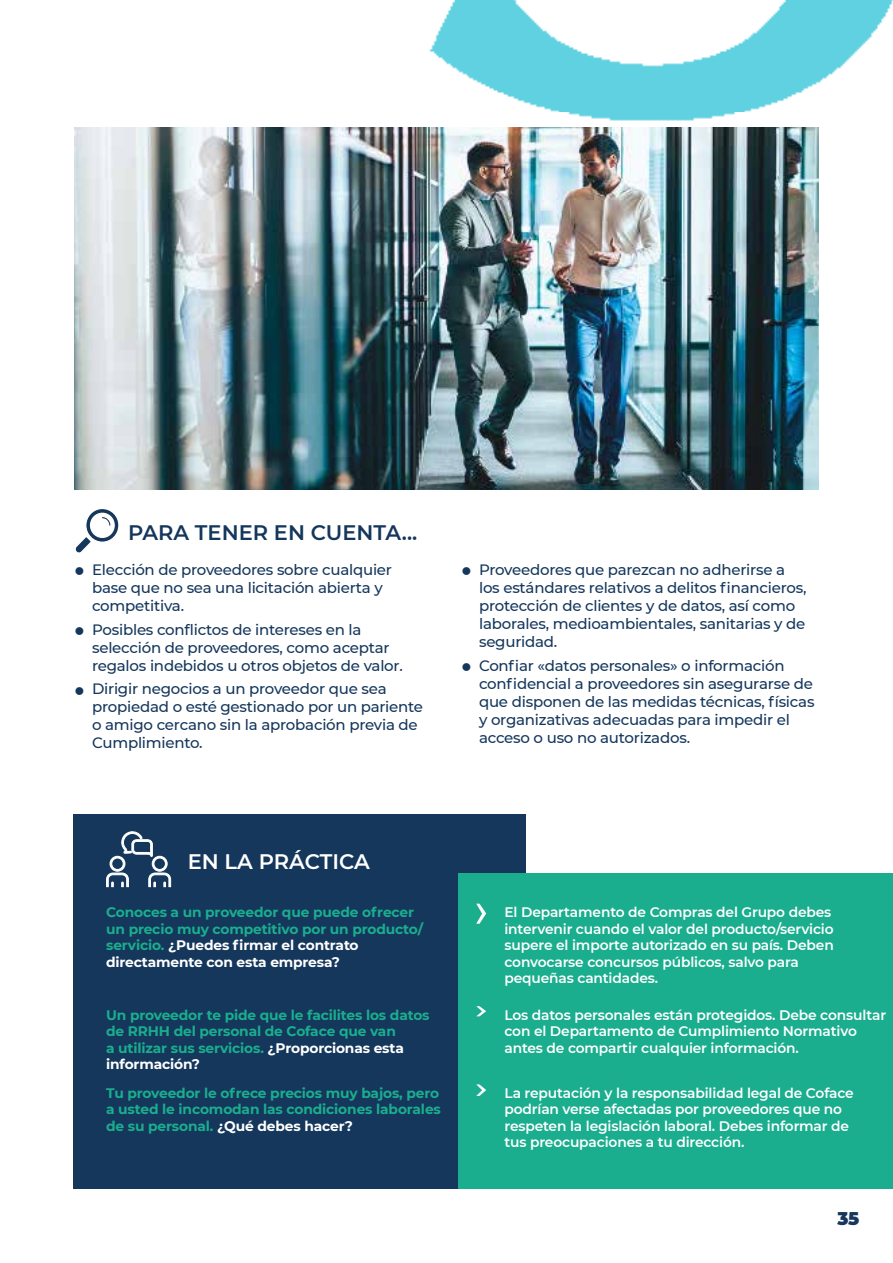
<style>
.page{position:relative;width:893px;height:1263px;background:#fff}
.page>*{position:absolute;margin:0;border:0;box-sizing:border-box;transform-origin:0 0}
.t1{font:600 21px "Montserrat";color:#15375c}
.t2{font:600 21px "Montserrat";color:#fff}
.t3{font:900 18px "Montserrat";color:#15375c}
.t4{font:500 15px/18px "Montserrat";letter-spacing:-.015em;color:#15375c}
.t5{font:600 13.8px/16.5px "Montserrat";letter-spacing:-.01em;color:#fff}
.t6{font:700 13.8px/16.5px "Montserrat";letter-spacing:-.01em;color:#1aae8e}
.s1{color:#fff}
</style>
<div class="page">
<div style="left:73px;top:814px;width:453px;height:374px;background:#15375c"></div>
<div style="left:458px;top:873px;width:435px;height:315px;background:#1aae8e"></div>
<svg style="left:106px;top:831px;width:65px;height:56px"></svg>
<svg style="left:476px;top:904px;width:10px;height:20px"></svg>
<svg style="left:476px;top:1006px;width:10px;height:10px"></svg>
<svg style="left:476px;top:1084px;width:10px;height:12px"></svg>
<img style="left:374px;top:0;width:519px;height:128px">
<img style="left:74px;top:128px;width:745px;height:361px">
<svg style="left:75px;top:509px;width:44px;height:44px"></svg>
<h1 class="t1" style="left:128px;top:518px;width:291px">PARA TENER EN CUENTA...</h1>
<p class="t4" style="left:92px;top:560px;width:301px;text-indent:-18px">● Elección de proveedores sobre cualquier base que no sea una licitación abierta y competitiva.</p>
<p class="t4" style="left:92px;top:620px;width:312px;text-indent:-18px">● Posibles conflictos de intereses en la selección de proveedores, como aceptar regalos indebidos u otros objetos de valor.</p>
<p class="t4" style="left:92px;top:679px;width:332px;text-indent:-18px">● Dirigir negocios a un proveedor que sea propiedad o esté gestionado por un pariente o amigo cercano sin la aprobación previa de Cumplimiento.</p>
<p class="t4" style="left:479px;top:560px;width:329px;text-indent:-18px">● Proveedores que parezcan no adherirse a los estándares relativos a delitos financieros, protección de clientes y de datos, así como laborales, medioambientales, sanitarias y de seguridad.</p>
<p class="t4" style="left:479px;top:656px;width:337px;text-indent:-18px">● Confiar «datos personales» o información confidencial a proveedores sin asegurarse de que disponen de las medidas técnicas, físicas y organizativas adecuadas para impedir el acceso o uso no autorizados.</p>
<h1 class="t2" style="left:188px;top:847px;width:184px">EN LA PRÁCTICA</h1>
<p class="t6" style="left:106px;top:903px;width:319px">Conoces a un proveedor que puede ofrecer un precio muy competitivo por un producto/ servicio. <span class="s1">¿Puedes firmar el contrato directamente con esta empresa?</span></p>
<p class="t5" style="left:504px;top:903px;width:331px">El Departamento de Compras del Grupo debes intervenir cuando el valor del producto/servicio supere el importe autorizado en su país. Deben convocarse concursos públicos, salvo para pequeñas cantidades.</p>
<p class="t6" style="left:106px;top:1006px;width:325px">Un proveedor te pide que le facilites los datos de RRHH del personal de Coface que van<br>a utilizar sus servicios. <span class="s1">¿Proporcionas esta información?</span></p>
<p class="t5" style="left:504px;top:1006px;width:383px">Los datos personales están protegidos. Debe consultar con el Departamento de Cumplimiento Normativo antes de compartir cualquier información.</p>
<p class="t6" style="left:106px;top:1084px;width:336px">Tu proveedor le ofrece precios muy bajos, pero a usted le incomodan las condiciones laborales de su personal. <span class="s1">¿Qué debes hacer?</span></p>
<p class="t5" style="left:504px;top:1084px;width:351px">La reputación y la responsabilidad legal de Coface podrían verse afectadas por proveedores que no respeten la legislación laboral. Debes informar de tus preocupaciones a tu dirección.</p>
<p class="t3" style="left:837px;top:1205px;width:24px">35</p>
</div>
